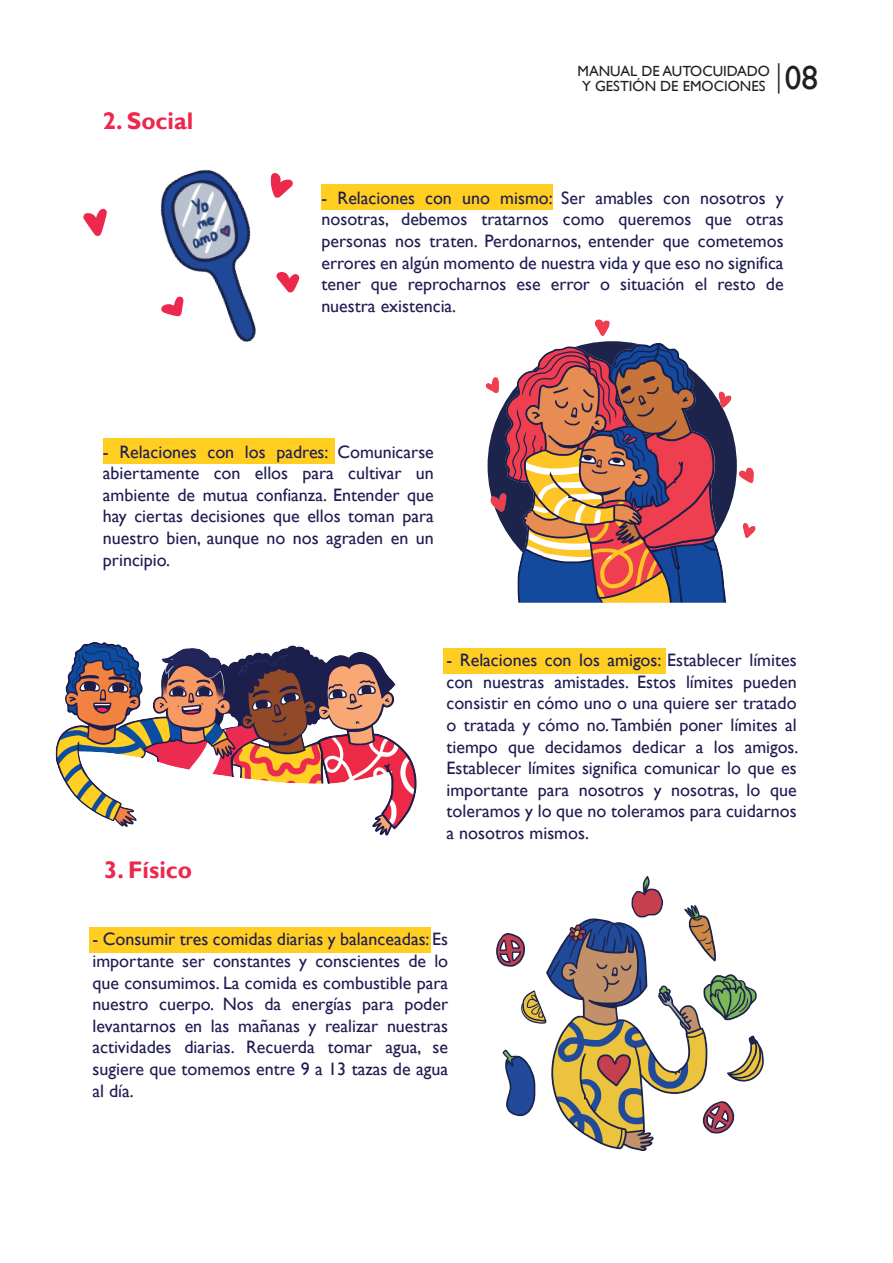
<style>
.page{position:relative;width:893px;height:1263px;background:#fff}
.page>*{position:absolute;margin:0;border:0;box-sizing:border-box;transform-origin:0 0}
.t1{font:700 24px "Gill Sans";color:#ed284d}
.t2{font:18px/21.6px "Gill Sans";color:#1f1d52;text-align:justify}
.t3{font:14.7px/14.7px "Gill Sans";color:#231f20}
.s1{font-size:33.3px}
</style>
<div class="page">
<div style="left:322px;top:184px;width:231px;height:25px;background:#ffce21"></div>
<div style="left:103px;top:439px;width:231px;height:25px;background:#ffce21"></div>
<div style="left:443px;top:648px;width:222px;height:25px;background:#ffce21"></div>
<div style="left:89px;top:928px;width:341px;height:25px;background:#ffce21"></div>
<img style="left:496px;top:876px;width:268px;height:276px">
<img style="left:160px;top:169px;width:96px;height:173px">
<svg style="left:83px;top:208px;width:24px;height:28px"></svg>
<svg style="left:276px;top:272px;width:24px;height:21px"></svg>
<svg style="left:270px;top:173px;width:23px;height:25px"></svg>
<svg style="left:161px;top:296px;width:23px;height:20px"></svg>
<img style="left:485px;top:319px;width:271px;height:284px">
<img style="left:55px;top:557px;width:446px;height:349px">
<h1 class="t1" style="left:103px;top:107px;width:92px">2. Social</h1>
<p class="t3" style="left:582px;top:64px;width:238px;text-indent:-5px">MANUAL DE AUTOCUIDADO<br>Y GESTIÓN DE EMOCIONES <sup>|</sup><span class="s1">08</span></p>
<p class="t2" style="left:321px;top:187px;width:464px">- Relaciones con uno mismo: Ser amables con nosotros y nosotras, debemos tratarnos como queremos que otras personas nos traten. Perdonarnos, entender que cometemos errores en algún momento de nuestra vida y que eso no significa tener que reprocharnos ese error o situación el resto de nuestra existencia.</p>
<p class="t2" style="left:103px;top:441px;width:332px">- Relaciones con los padres: Comunicarse abiertamente con ellos para cultivar un ambiente de mutua confianza. Entender que hay ciertas decisiones que ellos toman para nuestro bien, aunque no nos agraden en un principio.</p>
<h1 class="t1" style="left:104px;top:855px;width:90px">3. Físico</h1>
<p class="t2" style="left:446px;top:650px;width:353px">- Relaciones con los amigos: Establecer límites con nuestras amistades. Estos límites pueden consistir en cómo uno o una quiere ser tratado o tratada y cómo no. También poner límites al tiempo que decidamos dedicar a los amigos.<br>Establecer límites significa comunicar lo que es importante para nosotros y nosotras, lo que toleramos y lo que no toleramos para cuidarnos a nosotros mismos.</p>
<p class="t2" style="left:92px;top:929px;width:357px">- Consumir tres comidas diarias y balanceadas: Es importante ser constantes y conscientes de lo que consumimos. La comida es combustible para nuestro cuerpo. Nos da energías para poder levantarnos en las mañanas y realizar nuestras actividades diarias. Recuerda tomar agua, se sugiere que tomemos entre 9 a 13 tazas de agua al día.</p>
</div>
